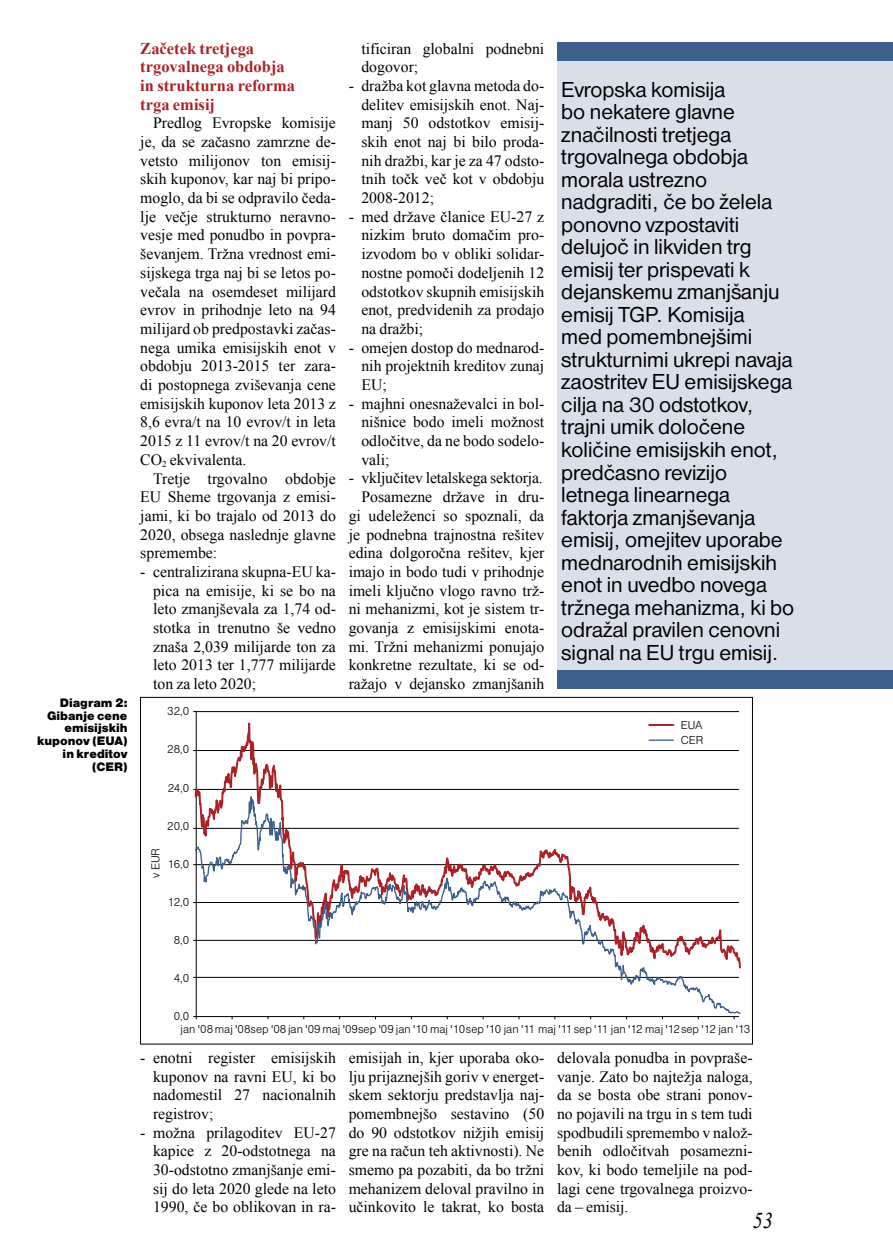
<style>
.page{position:relative;width:893px;height:1255px;background:#fff}
.page>*{position:absolute;margin:0;border:0;box-sizing:border-box;transform-origin:0 0}
.t1{font:22.5px/22.5px "Nimbus San DEE";color:#000}
.t2{font:italic 22.5px "Times New Roman";color:#000;scale:.9 1}
.t3{font:700 16.5px/18.8px "Times New Roman";color:#aa2228}
.t4{font:15.75px/18.8px "Times New Roman";color:#000;text-align:justify}
.t5{font:12.75px "Nimbus San DEE Blac";color:#000}
.t6{font:12px/15px "Nimbus San DEE Ligh";color:#000}
</style>
<div class="page">
<div style="left:557px;top:55px;width:336px;height:619px;background:#d8dfe8"></div>
<div style="left:557px;top:43px;width:336px;height:18px;background:#3d5f8b"></div>
<div style="left:557px;top:670px;width:336px;height:18px;background:#3d5f8b"></div>
<hr style="left:193px;top:711px;width:546px;height:1px;background:#000">
<hr style="left:193px;top:750px;width:546px;height:1px;background:#000">
<hr style="left:193px;top:789px;width:546px;height:1px;background:#000">
<hr style="left:193px;top:828px;width:546px;height:1px;background:#000">
<hr style="left:193px;top:864px;width:546px;height:1px;background:#000">
<hr style="left:193px;top:902px;width:546px;height:1px;background:#000">
<hr style="left:193px;top:940px;width:546px;height:1px;background:#000">
<hr style="left:193px;top:977px;width:546px;height:1px;background:#000">
<hr style="left:193px;top:1016px;width:546px;height:1px;background:#000">
<svg style="left:194px;top:711px;width:546px;height:44px"></svg>
<svg style="left:194px;top:755px;width:547px;height:265px"></svg>
<hr style="left:649px;top:724px;width:24px;height:2px;background:#aa2228">
<svg style="left:649px;top:739px;width:24px;height:1px"></svg>
<p class="t5" style="left:60px;top:695px;width:69px">Diagram 2:</p>
<p class="t5" style="left:47px;top:707px;width:82px">Gibanje cene</p>
<p class="t5" style="left:65px;top:720px;width:65px">emisijskih</p>
<p class="t5" style="left:37px;top:733px;width:92px">kuponov (EUA)</p>
<p class="t5" style="left:63px;top:746px;width:66px">in kreditov</p>
<p class="t5" style="left:92px;top:758px;width:14px">(CER</p>
<p class="t5" style="left:123px;top:758px;width:6px">)</p>
<p class="t3" style="left:140px;top:38px;width:156px">Začetek tretjega trgovalnega obdobja in strukturna reforma trga emisij</p>
<p class="t4" style="left:140px;top:113px;width:197px;text-indent:13px">Predlog Evropske komisije je, da se začasno zamrzne de&shy;vetsto milijonov ton emisij&shy;skih kuponov, kar naj bi pripo&shy;moglo, da bi se odpravilo čeda&shy;lje večje strukturno neravno&shy;vesje med ponudbo in povpra&shy;ševanjem. Tržna vrednost emi&shy;sijskega trga naj bi se letos po&shy;večala na osemdeset milijard evrov in prihodnje leto na 94 milijard ob predpostavki začas&shy;nega umika emisijskih enot v obdobju 2013-2015 ter zara&shy;di postopnega zviševanja cene emisijskih kuponov leta 2013 z 8,6 evra/t na 10 evrov/t in leta 2015 z 11 evrov/t na 20 evrov/t CO<sub>2</sub> ekvivalenta.</p>
<p class="t4" style="left:140px;top:468px;width:197px;text-indent:13px">Tretje trgovalno obdobje EU Sheme trgovanja z emisi&shy;jami, ki bo trajalo od 2013 do 2020, obsega naslednje glavne spremembe:</p>
<p class="t4" style="left:153px;top:562px;width:184px;text-indent:-13px">- centralizirana skupna-EU ka&shy;pica na emisije, ki se bo na leto zmanjševala za 1,74 od&shy;stotka in trenutno še vedno znaša 2,039 milijarde ton za leto 2013 ter 1,777 milijarde ton za leto 2020;</p>
<p class="t6" style="left:148px;top:878px;width:31px;rotate:-90deg">v EUR</p>
<p class="t6" style="left:167px;top:704px;width:24px">32,0</p>
<p class="t6" style="left:167px;top:742px;width:24px">28,0</p>
<p class="t6" style="left:168px;top:780px;width:23px">24,0</p>
<p class="t6" style="left:167px;top:818px;width:24px">20,0</p>
<p class="t6" style="left:168px;top:856px;width:23px">16,0</p>
<p class="t6" style="left:168px;top:894px;width:23px">12,0</p>
<p class="t6" style="left:174px;top:932px;width:17px">8,0</p>
<p class="t6" style="left:174px;top:970px;width:17px">4,0</p>
<p class="t6" style="left:174px;top:1008px;width:17px">0,0</p>
<p class="t4" style="left:361px;top:39px;width:184px">tificiran globalni podnebni dogovor;</p>
<p class="t4" style="left:361px;top:76px;width:184px;text-indent:-13px">- dražba kot glavna metoda do&shy;delitev emisijskih enot. Naj&shy;manj 50 odstotkov emisij&shy;skih enot naj bi bilo proda&shy;nih dražbi, kar je za 47 odsto&shy;tnih točk več kot v obdobju 2008-2012;</p>
<p class="t4" style="left:361px;top:207px;width:184px;text-indent:-13px">- med države članice EU-27 z nizkim bruto domačim pro&shy;izvodom bo v obliki solidar&shy;nostne pomoči dodeljenih 12 odstotkov skupnih emisijskih enot, predvidenih za prodajo na dražbi;</p>
<p class="t4" style="left:361px;top:338px;width:184px;text-indent:-13px">- omejen dostop do mednarod&shy;nih projektnih kreditov zunaj EU;</p>
<p class="t4" style="left:361px;top:394px;width:184px;text-indent:-13px">- majhni onesnaževalci in bol&shy;nišnice bodo imeli možnost odločitve, da ne bodo sodelo&shy;vali;</p>
<p class="t4" style="left:349px;top:468px;width:197px;text-align:right">- vključitev letalskega sektorja.<br>Posamezne države in dru&shy;gi udeleženci so spoznali, da je podnebna trajnostna rešitev edina dolgoročna rešitev, kjer imajo in bodo tudi v prihodnje imeli ključno vlogo ravno trž&shy;ni mehanizmi, kot je sistem tr&shy;govanja z emisijskimi enota&shy;mi. Tržni mehanizmi ponujajo konkretne rezultate, ki se od&shy;ražajo v dejansko zmanjšanih</p>
<p class="t1" style="left:561px;top:78px;width:234px">Evropska komisija<br>bo nekatere glavne značilnosti tretjega trgovalnega obdobja morala ustrezno nadgraditi, če bo želela ponovno vzpostaviti delujoč in likviden trg emisij ter prispevati k dejanskemu zmanjšanju emisij TGP. Komisija<br>med pomembnejšimi strukturnimi ukrepi navaja zaostritev EU emisijskega cilja na 30 odstotkov, trajni umik določene količine emisijskih enot, predčasno revizijo letnega linearnega faktorja zmanjševanja emisij, omejitev uporabe mednarodnih emisijskih enot in uvedbo novega tržnega mehanizma, ki bo odražal pravilen cenovni signal na EU trgu emisij.</p>
<p class="t6" style="left:681px;top:717px;width:24px">EUA<br>CER</p>
<p class="t6" style="left:181px;top:1021px;width:571px">jan '08maj '08sep '08 jan '09maj '09sep '09 jan '10 maj '10sep '10 jan '11 maj '11sep '11 jan '12 maj '12sep '12 jan '13</p>
<p class="t4" style="left:153px;top:1047px;width:184px;text-indent:-13px">- enotni register emisijskih kuponov na ravni EU, ki bo nadomestil 27 nacionalnih registrov;</p>
<p class="t4" style="left:153px;top:1122px;width:184px;text-indent:-13px">- možna prilagoditev EU-27 kapice z 20-odstotnega na 30-odstotno zmanjšanje emi&shy;sij do leta 2020 glede na leto 1990, če bo oblikovan in ra-</p>
<p class="t4" style="left:349px;top:1047px;width:197px">emisijah in, kjer uporaba oko&shy;lju prijaznejših goriv v energet&shy;skem sektorju predstavlja naj&shy;pomembnejšo sestavino (50 do 90 odstotkov nižjih emisij gre na račun teh aktivnosti). Ne smemo pa pozabiti, da bo tržni mehanizem deloval pravilno in učinkovito le takrat, ko bosta</p>
<p class="t4" style="left:557px;top:1048px;width:197px">delovala ponudba in povpraše&shy;vanje. Zato bo najtežja naloga, da se bosta obe strani ponov&shy;no pojavili na trgu in s tem tudi spodbudili spremembo v nalož&shy;benih odločitvah posamezni&shy;kov, ki bodo temeljile na pod&shy;lagi cene trgovalnega proizvo&shy;da – emisij.</p>
<h1 class="t2" style="left:753px;top:1204px;width:24px">53</h1>
</div>
